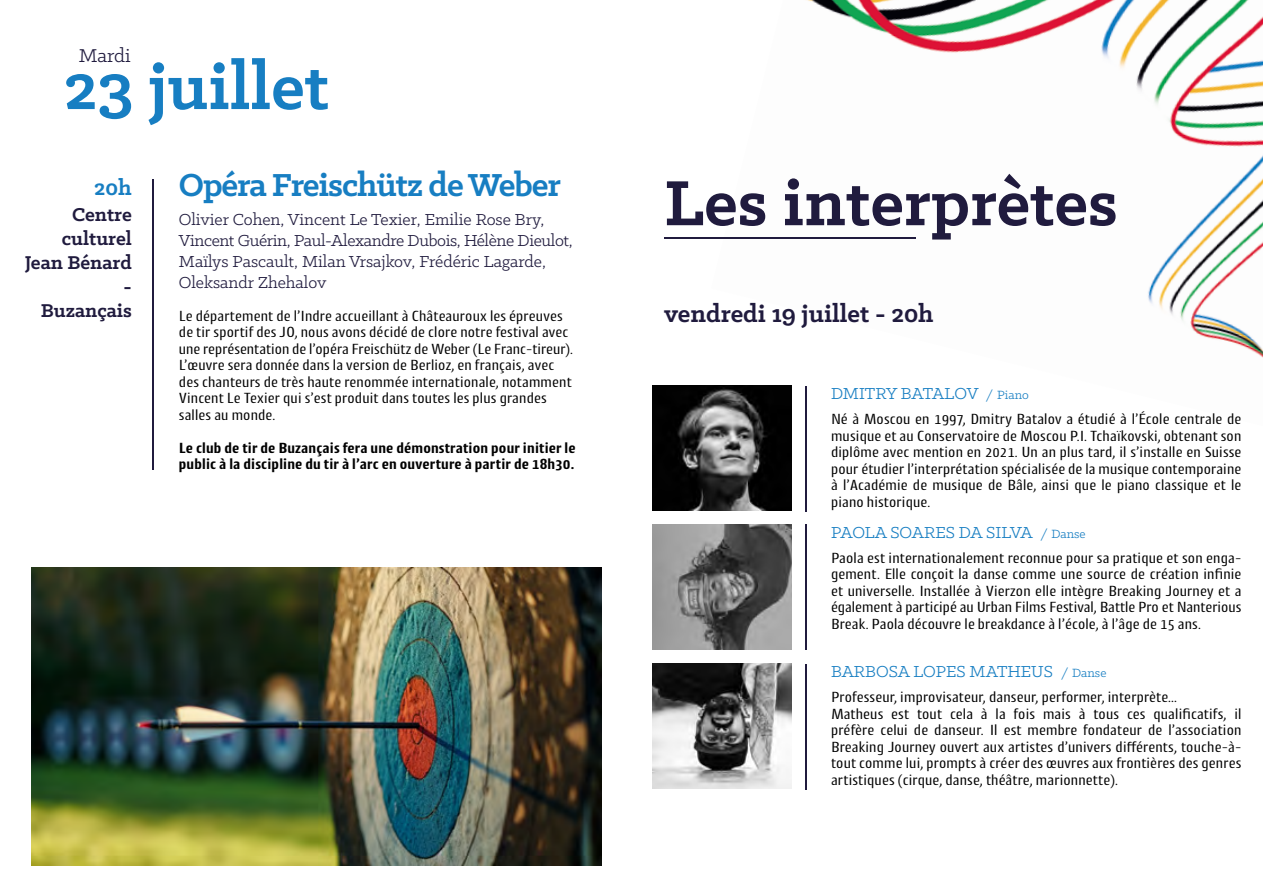
<style>
.page{position:relative;width:1263px;height:893px;background:#fff}
.page>*{position:absolute;margin:0;border:0;box-sizing:border-box;transform-origin:0 0}
.t1{font:700 72px "Klinic Slab";color:#201b3e}
.t2{font:700 72px "Klinic Slab";color:#177ec2}
.t3{font:700 36px "Klinic Slab";letter-spacing:-.03em;color:#177ec2}
.t4{font:700 27px "Klinic Slab";color:#201b3e}
.t5{font:700 24px "Klinic Slab";color:#177ec2}
.t6{font:700 21px/24px "Klinic Slab";color:#201b3e;text-align:right}
.t7{font:21px "Klinic Slab";color:#201b3e}
.t8{font:18px/21px "Klinic Slab";color:#201b3e}
.t9{font:18px "Klinic Slab";color:#177ec2}
.t10{font:15px/16.5px "Cantiga";color:#000}
.t11{font:700 15px/16.5px "Cantiga";color:#000}
.s1{font-size:13.5px}
</style>
<div class="page">
<img style="left:711px;top:0;width:552px;height:426px">
<hr style="left:153px;top:179px;width:1px;height:291px;background:#201b3e">
<img style="left:32px;top:567px;width:569px;height:298px">
<hr style="left:664px;top:237px;width:251px;height:1px;background:#201b3e">
<hr style="left:805px;top:386px;width:1px;height:125px;background:#201b3e">
<img style="left:653px;top:386px;width:138px;height:125px">
<hr style="left:805px;top:524px;width:1px;height:126px;background:#201b3e">
<img style="left:653px;top:524px;width:138px;height:125px">
<hr style="left:805px;top:664px;width:1px;height:126px;background:#201b3e">
<img style="left:653px;top:664px;width:138px;height:125px">
<h3 class="t7" style="left:79px;top:42px;width:54px">Mardi</h3>
<h1 class="t2" style="left:64px;top:39px;width:267px">23 juillet</h1>
<h3 class="t5" style="left:94px;top:172px;width:39px">20h</h3>
<h3 class="t6" style="left:25px;top:202px;width:109px">Centre culturel<br>Jean Bénard -<br>Buzançais</h3>
<h2 class="t3" style="left:179px;top:161px;width:383px">Opéra Freischütz de Weber</h2>
<p class="t8" style="left:179px;top:208px;width:395px">Olivier Cohen, Vincent Le Texier, Emilie Rose Bry, Vincent Guérin, Paul-Alexandre Dubois, Hélène Dieulot, Maïlys Pascault, Milan Vrsajkov, Frédéric Lagarde, Oleksandr Zhehalov</p>
<p class="t10" style="left:179px;top:307px;width:396px">Le département de l’Indre accueillant à Châteauroux les épreuves de tir sportif des JO, nous avons décidé de clore notre festival avec une représentation de l’opéra Freischütz de Weber (Le Franc-tireur).<br>L’œuvre sera donnée dans la version de Berlioz, en français, avec des chanteurs de très haute renommée internationale, notamment Vincent Le Texier qui s’est produit dans toutes les plus grandes salles au monde.</p>
<p class="t11" style="left:179px;top:439px;width:398px">Le club de tir de Buzançais fera une démonstration pour initier le public à la discipline du tir à l’arc en ouverture à partir de 18h30.</p>
<h1 class="t1" style="left:664px;top:156px;width:455px">Les interprètes</h1>
<h3 class="t4" style="left:664px;top:296px;width:271px">vendredi 19 juillet - 20h</h3>
<p class="t9" style="left:831px;top:382px;width:199px">DMITRY BATALOV <span class="s1">/ Piano</span></p>
<p class="t10" style="left:831px;top:410px;width:412px;text-align:justify">Né à Moscou en 1997, Dmitry Batalov a étudié à l’École centrale de musique et au Conservatoire de Moscou P.I. Tchaïkovski, obtenant son diplôme avec mention en 2021. Un an plus tard, il s’installe en Suisse pour étudier l’interprétation spécialisée de la musique contemporaine à l’Académie de musique de Bâle, ainsi que le piano classique et le piano historique.</p>
<p class="t9" style="left:831px;top:521px;width:256px">PAOLA SOARES DA SILVA <span class="s1">/ Danse</span></p>
<p class="t10" style="left:831px;top:549px;width:412px;text-align:justify">Paola est internationalement reconnue pour sa pratique et son enga&shy;gement. Elle conçoit la danse comme une source de création infinie et universelle. Installée à Vierzon elle intègre Breaking Journey et a également à participé au Urban Films Festival, Battle Pro et Nanterious Break. Paola découvre le breakdance à l’école, à l’âge de 15 ans.</p>
<p class="t9" style="left:831px;top:660px;width:277px">BARBOSA LOPES MATHEUS <span class="s1">/ Danse</span></p>
<p class="t10" style="left:831px;top:688px;width:412px">Professeur, improvisateur, danseur, performer, interprète...<br>Matheus est tout cela à la fois mais à tous ces qualificatifs, il préfère celui de danseur. Il est membre fondateur de l’association Breaking Journey ouvert aux artistes d’univers différents, touche-à&shy;tout comme lui, prompts à créer des œuvres aux frontières des genres artistiques (cirque, danse, théâtre, marionnette).</p>
</div>
